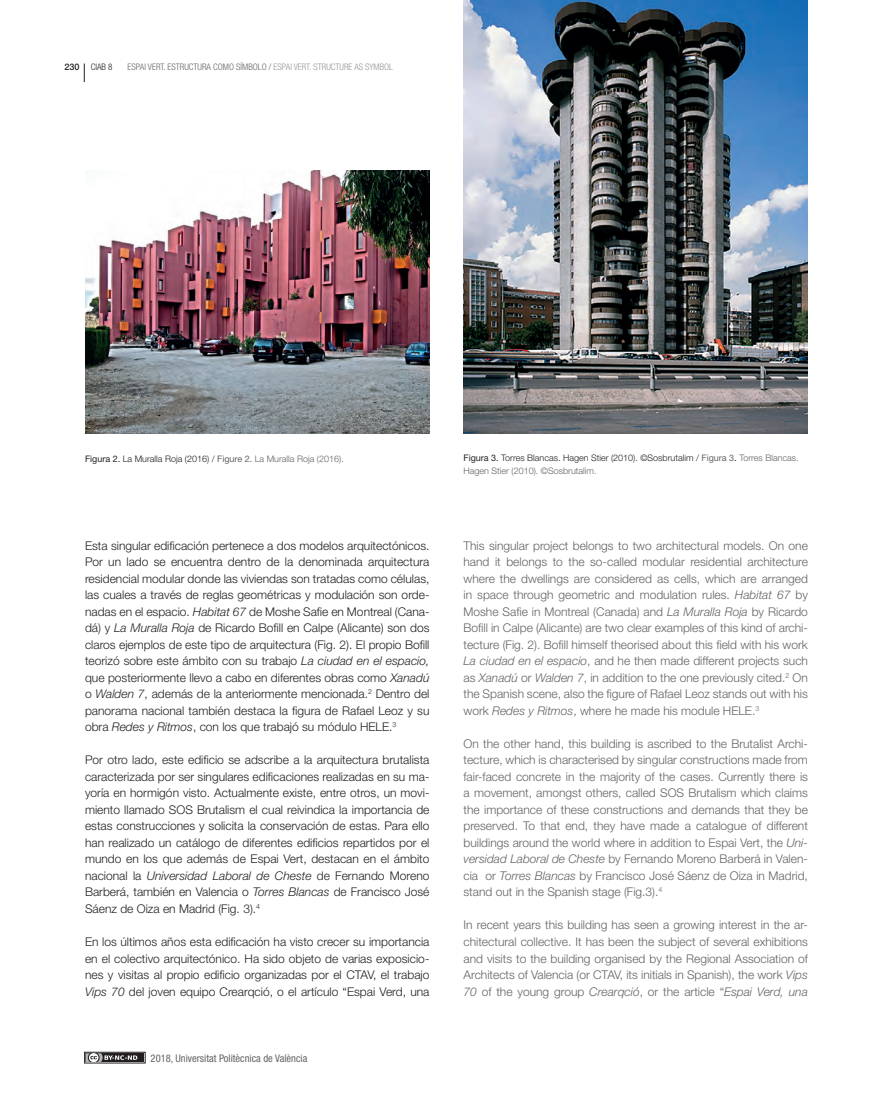
<style>
.page{position:relative;width:893px;height:1106px;background:#fff}
.page>*{position:absolute;margin:0;border:0;box-sizing:border-box;transform-origin:0 0}
.t1{font:300 12px/16.5px "Helvetica Neue LT Std";color:#636366;text-align:justify}
.t2{font:300 12px/16.5px "Helvetica Neue LT Std";color:#231f20;text-align:justify}
.t3{font:condensed 10.5px "Helvetica Neue LT Std";color:#636366}
.t4{font:300 9px/12.8px "Helvetica Neue LT Std";color:#231f20}
.t5{font:300 condensed 9px "Helvetica Neue LT Std";color:#636366}
.t6{font:300 condensed 9px "Helvetica Neue LT Std";color:#231f20}
.s1{font-weight:500;font-stretch:normal}
.s2{color:#939598}
.s3{font-weight:400}
.s4{font-weight:400;color:#636366}
.s5{color:#636366}
.s6{font-style:italic}
</style>
<div class="page">
<svg style="left:84px;top:64px;width:1px;height:18px"></svg>
<div style="left:84px;top:1051px;width:62px;height:12px;border:1px solid #231f20"></div>
<div style="left:86px;top:1053px;width:58px;height:8px;background:#231f20"></div>
<svg style="left:86px;top:1053px;width:51px;height:8px"></svg>
<img style="left:85px;top:171px;width:344px;height:262px">
<img style="left:463px;top:0;width:345px;height:433px">
<p class="t6" style="left:65px;top:62px;width:50px"><span class="s1">230</span> CIAB 8</p>
<p class="t5" style="left:128px;top:62px;width:267px">ESPAI VERT. ESTRUCTURA COMO SÍMBOLO / <span class="s2">ESPAI VERT. STRUCTURE AS SYMBOL</span></p>
<p class="t4" style="left:85px;top:452px;width:260px"><span class="s3">Figura 2.</span> La Muralla Roja (2016) / <span class="s4">Figure 2.</span> <span class="s5">La Muralla Roja (2016).</span></p>
<p class="t4" style="left:463px;top:451px;width:337px"><span class="s3">Figura 3.</span> Torres Blancas. Hagen Stier (2010). ©Sosbrutalim / <span class="s4">Figura 3</span><span class="s3">.</span> <span class="s5">Torres Blancas.<br>Hagen Stier (2010). ©Sosbrutalim.</span></p>
<p class="t2" style="left:85px;top:537px;width:346px">Esta singular edificación pertenece a dos modelos arquitectónicos.<br>Por un lado se encuentra dentro de la denominada arquitectura residencial modular donde las viviendas son tratadas como células, las cuales a través de reglas geométricas y modulación son orde&shy;nadas en el espacio. <span class="s6">Habitat 67</span> de Moshe Safie en Montreal (Cana&shy;dá) y <span class="s6">La Muralla Roja</span> de Ricardo Bofill en Calpe (Alicante) son dos claros ejemplos de este tipo de arquitectura (Fig. 2). El propio Bofill teorizó sobre este ámbito con su trabajo <span class="s6">La ciudad en el espacio, </span>que posteriormente llevo a cabo en diferentes obras como <span class="s6">Xanadú </span>o <span class="s6">Walden 7</span>, además de la anteriormente mencionada.<sup>2</sup> Dentro del panorama nacional también destaca la figura de Rafael Leoz y su obra <span class="s6">Redes y Ritmos</span>, con los que trabajó su módulo HELE.<sup>3</sup></p>
<p class="t2" style="left:85px;top:751px;width:346px">Por otro lado, este edificio se adscribe a la arquitectura brutalista caracterizada por ser singulares edificaciones realizadas en su ma&shy;yoría en hormigón visto. Actualmente existe, entre otros, un movi&shy;miento llamado SOS Brutalism el cual reivindica la importancia de estas construcciones y solicita la conservación de estas. Para ello han realizado un catálogo de diferentes edificios repartidos por el mundo en los que además de Espai Vert, destacan en el ámbito nacional la <span class="s6">Universidad Laboral de Cheste</span> de Fernando Moreno Barberá, también en Valencia o <span class="s6">Torres Blancas</span> de Francisco José Sáenz de Oiza en Madrid (Fig. 3).<sup>4</sup></p>
<p class="t2" style="left:85px;top:933px;width:346px">En los últimos años esta edificación ha visto crecer su importancia en el colectivo arquitectónico. Ha sido objeto de varias exposicio&shy;nes y visitas al propio edificio organizadas por el CTAV, el trabajo <span class="s6">Vips 70</span> del joven equipo Crearqció, o el artículo “Espai Verd, una</p>
<p class="t3" style="left:151px;top:1051px;width:158px">2018, Universitat Politècnica de València</p>
<p class="t1" style="left:463px;top:537px;width:346px">This singular project belongs to two architectural models. On one hand it belongs to the so-called modular residential architecture where the dwellings are considered as cells, which are arranged in space through geometric and modulation rules. <span class="s6">Habitat 67</span> by Moshe Safie in Montreal (Canada) and <span class="s6">La Muralla Roja</span> by Ricardo Bofill in Calpe (Alicante) are two clear examples of this kind of archi&shy;tecture (Fig. 2). Bofill himself theorised about this field with his work <span class="s6">La ciudad en el espacio</span>, and he then made different projects such as <span class="s6">Xanadú</span> or <span class="s6">Walden 7</span>, in addition to the one previously cited.<sup>2</sup> On the Spanish scene, also the figure of Rafael Leoz stands out with his work <span class="s6">Redes y Ritmos</span>, where he made his module HELE.<sup>3</sup></p>
<p class="t1" style="left:463px;top:735px;width:346px">On the other hand, this building is ascribed to the Brutalist Archi&shy;tecture, which is characterised by singular constructions made from fair-faced concrete in the majority of the cases. Currently there is a movement, amongst others, called SOS Brutalism which claims the importance of these constructions and demands that they be preserved. To that end, they have made a catalogue of different buildings around the world where in addition to Espai Vert, the <span class="s6">Uni&shy;versidad Laboral de Cheste</span> by Fernando Moreno Barberá in Valen&shy;cia or <span class="s6">Torres Blancas</span> by Francisco José Sáenz de Oiza in Madrid, stand out in the Spanish stage (Fig.3).<sup>4</sup></p>
<p class="t1" style="left:463px;top:916px;width:346px">In recent years this building has seen a growing interest in the ar&shy;chitectural collective. It has been the subject of several exhibitions and visits to the building organised by the Regional Association of Architects of Valencia (or CTAV, its initials in Spanish), the work <span class="s6">Vips 70</span> of the young group <span class="s6">Crearqció</span>, or the article “<span class="s6">Espai Verd, una</span></p>
</div>
